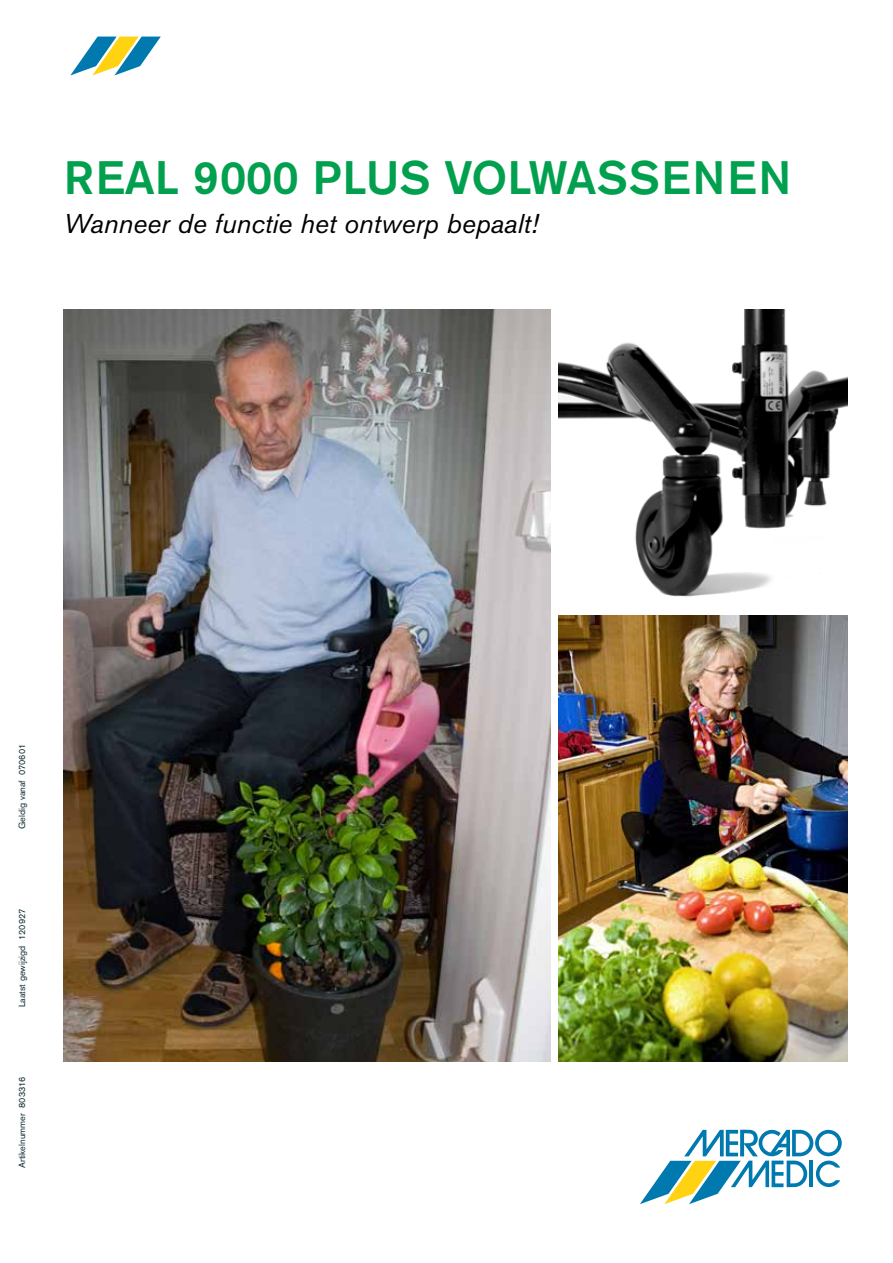
<style>
.page{position:relative;width:893px;height:1263px;background:#fff}
.page>*{position:absolute;margin:0;border:0;box-sizing:border-box;transform-origin:0 0}
.t1{font:500 46.5px "Akzidenz Grotesk BE";color:#00a04e}
.t2{font:italic 27px "Akzidenz Grotesk BE";color:#000}
.t3{font:9px "Akzidenz Grotesk BE";color:#0e2a30}
</style>
<div class="page">
<img style="left:64px;top:309px;width:486px;height:753px">
<img style="left:559px;top:309px;width:289px;height:288px">
<img style="left:559px;top:615px;width:289px;height:447px">
<svg style="left:70px;top:36px;width:91px;height:39px"></svg>
<svg style="left:640px;top:1130px;width:202px;height:74px"></svg>
<h1 class="t1" style="left:64px;top:149px;width:535px">REAL 9000 PLUS VOLWASSE</h1>
<h1 class="t1" style="left:693px;top:149px;width:100px">NEN</h1>
<h2 class="t2" style="left:64px;top:208px;width:476px">Wanneer de functie het ontwerp bepaalt!</h2>
<p class="t3" style="left:17px;top:829px;width:87px;rotate:-90deg">Geldig vanaf 070601</p>
<p class="t3" style="left:17px;top:1007px;width:100px;rotate:-90deg">Laatst gewijzigd 120927</p>
<p class="t3" style="left:17px;top:1168px;width:93px;rotate:-90deg">Artikelnummer 803316</p>
</div>
